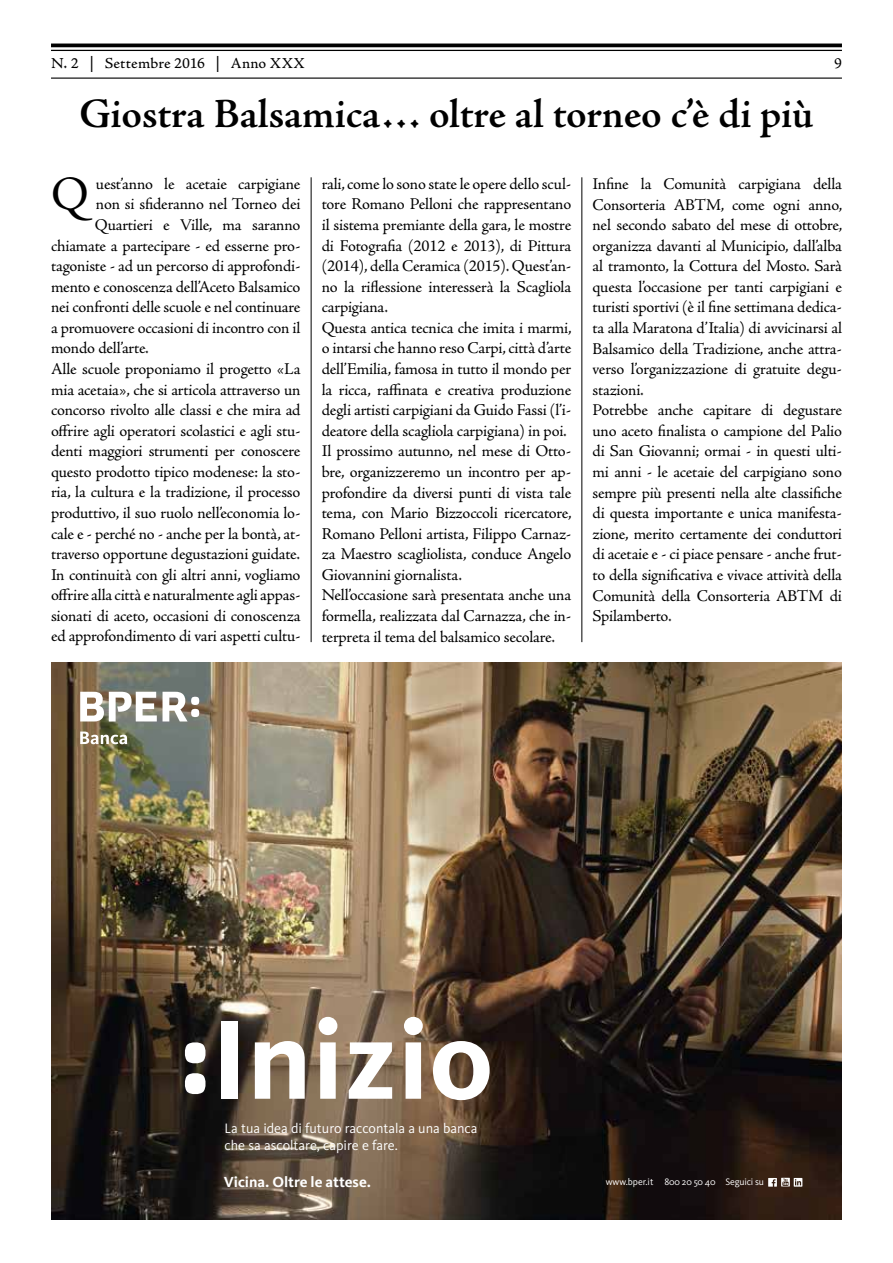
<style>
.page{position:relative;width:893px;height:1263px;background:#fff}
.page>*{position:absolute;margin:0;border:0;box-sizing:border-box;transform-origin:0 0}
.t1{font:700 115.65px "Kievit Pro";color:#fff}
.t2{font:48px "Adobe Jenson Pro";color:#000}
.t3{font:600 42px "Adobe Jenson Pro";letter-spacing:-.005em;color:#000}
.t4{font:16.5px/20.5px "Adobe Jenson Pro";letter-spacing:-.015em;color:#000}
.t5{font:700 15.15px "Kievit Pro";color:#fff}
.t6{font:15px "Adobe Jenson Pro Capt";letter-spacing:.015em;color:#000}
.t7{font:14.1px/17px "Kievit Pro";color:#fff}
.t8{font:9.75px "Kievit Pro";letter-spacing:-.02em;color:#fff}
</style>
<div class="page">
<hr style="left:51px;top:78px;width:791px;height:1px;background:#000">
<hr style="left:51px;top:44px;width:791px;height:3px;background:#000">
<hr style="left:51px;top:50px;width:791px;height:1px;background:#000">
<img style="left:51px;top:662px;width:791px;height:557px">
<svg style="left:80px;top:731px;width:47px;height:13px"></svg>
<svg style="left:80px;top:692px;width:120px;height:29px"></svg>
<svg style="left:184px;top:1041px;width:22px;height:23px"></svg>
<svg style="left:184px;top:1072px;width:22px;height:23px"></svg>
<svg style="left:768px;top:1178px;width:34px;height:9px"></svg>
<hr style="left:581px;top:177px;width:1px;height:465px;background:#000">
<hr style="left:311px;top:177px;width:1px;height:465px;background:#000">
<p class="t6" style="left:51px;top:55px;width:255px">N. 2 | Settembre 2016 | Anno XXX</p>
<p class="t6" style="left:834px;top:55px;width:9px">9</p>
<h3 class="t3" style="left:79px;top:90px;width:736px">Giostra Balsamica… oltre al torneo c’è di più</h3>
<h2 class="t2" style="left:51px;top:167px;width:39px">Q</h2>
<p class="t4" style="left:96px;top:174px;width:206px">uest’anno le acetaie carpigiane</p>
<p class="t4" style="left:322px;top:174px;width:251px">rali, come lo sono state le opere dello scul&shy;tore Romano Pelloni che rappresentano il sistema premiante della gara, le mostre di Fotografia (2012 e 2013), di Pittura (2014), della Ceramica (2015). Quest’an&shy;no la riflessione interesserà la Scagliola carpigiana.<br>Questa antica tecnica che imita i marmi, o intarsi che hanno reso Carpi, città d’arte dell’Emilia, famosa in tutto il mondo per la ricca, raffinata e creativa produzione degli artisti carpigiani da Guido Fassi (l’i&shy;deatore della scagliola carpigiana) in poi.<br>Il prossimo autunno, nel mese di Otto&shy;bre, organizzeremo un incontro per ap&shy;profondire da diversi punti di vista tale tema, con Mario Bizzoccoli ricercatore, Romano Pelloni artista, Filippo Carnaz&shy;za Maestro scagliolista, conduce Angelo Giovannini giornalista.<br>Nell’occasione sarà presentata anche una formella, realizzata dal Carnazza, che in&shy;terpreta il tema del balsamico secolare.</p>
<p class="t4" style="left:592px;top:174px;width:251px">Infine la Comunità carpigiana della Consorteria ABTM, come ogni anno, nel secondo sabato del mese di ottobre, organizza davanti al Municipio, dall’alba al tramonto, la Cottura del Mosto. Sarà questa l’occasione per tanti carpigiani e turisti sportivi (è il fine settimana dedica&shy;ta alla Maratona d’Italia) di avvicinarsi al Balsamico della Tradizione, anche attra&shy;verso l’organizzazione di gratuite degu&shy;stazioni.<br>Potrebbe anche capitare di degustare uno aceto finalista o campione del Palio di San Giovanni; ormai - in questi ulti&shy;mi anni - le acetaie del carpigiano sono sempre più presenti nella alte classifiche di questa importante e unica manifesta&shy;zione, merito certamente dei conduttori di acetaie e - ci piace pensare - anche frut&shy;to della significativa e vivace attività della Comunità della Consorteria ABTM di Spilamberto.</p>
<p class="t4" style="left:96px;top:194px;width:206px">non si sfideranno nel Torneo dei</p>
<p class="t4" style="left:95px;top:215px;width:207px">Quartieri e Ville, ma saranno</p>
<p class="t4" style="left:51px;top:235px;width:251px">chiamate a partecipare - ed esserne pro-</p>
<p class="t4" style="left:51px;top:256px;width:251px">tagoniste - ad un percorso di approfondi-</p>
<p class="t4" style="left:51px;top:276px;width:251px">mento e conoscenza dell’Aceto Balsamico</p>
<p class="t4" style="left:51px;top:297px;width:251px">nei confronti delle scuole e nel continuare</p>
<p class="t4" style="left:51px;top:318px;width:251px">a promuovere occasioni di incontro con il</p>
<p class="t4" style="left:51px;top:338px;width:99px">mondo dell’arte.</p>
<p class="t4" style="left:51px;top:359px;width:251px">Alle scuole proponiamo il progetto «La</p>
<p class="t4" style="left:51px;top:379px;width:251px">mia acetaia», che si articola attraverso un</p>
<p class="t4" style="left:51px;top:400px;width:251px">concorso rivolto alle classi e che mira ad</p>
<p class="t4" style="left:51px;top:421px;width:251px">offrire agli operatori scolastici e agli stu-</p>
<p class="t4" style="left:51px;top:441px;width:251px">denti maggiori strumenti per conoscere</p>
<p class="t4" style="left:51px;top:462px;width:251px">questo prodotto tipico modenese: la sto-</p>
<p class="t4" style="left:51px;top:482px;width:251px">ria, la cultura e la tradizione, il processo</p>
<p class="t4" style="left:51px;top:503px;width:251px">produttivo, il suo ruolo nell’economia lo-</p>
<p class="t4" style="left:51px;top:523px;width:251px">cale e - perché no - anche per la bontà, at-</p>
<p class="t4" style="left:51px;top:544px;width:251px">traverso opportune degustazioni guidate.</p>
<p class="t4" style="left:51px;top:565px;width:251px">In continuità con gli altri anni, vogliamo</p>
<p class="t4" style="left:51px;top:585px;width:251px">offrire alla città e naturalmente agli appas-</p>
<p class="t4" style="left:51px;top:606px;width:251px">sionati di aceto, occasioni di conoscenza</p>
<p class="t4" style="left:51px;top:626px;width:251px">ed approfondimento di vari aspetti cultu-</p>
<h1 class="t1" style="left:211px;top:991px;width:284px">Inizio</h1>
<p class="t7" style="left:225px;top:1120px;width:255px">La tua idea di futuro raccontala a una banca che sa ascoltare, capire e fare.</p>
<p class="t5" style="left:224px;top:1172px;width:149px">Vicina. Oltre le attese.</p>
<p class="t8" style="left:606px;top:1176px;width:160px">www.bper.it 800 20 50 40 Seguici su</p>
</div>
